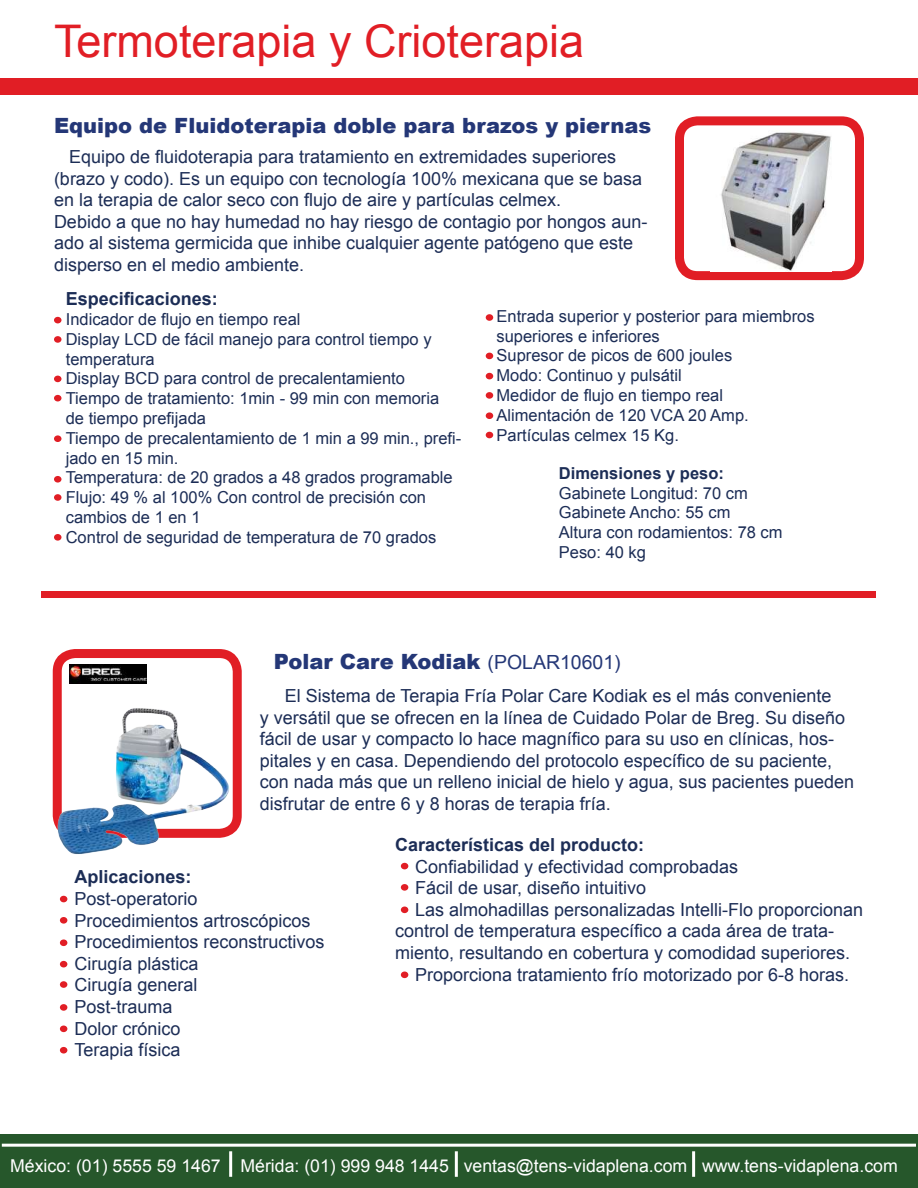
<style>
.page{position:relative;width:918px;height:1188px;background:#fff}
.page>*{position:absolute;margin:0;border:0;box-sizing:border-box;transform-origin:0 0}
.t1{font:45px "Arial";color:#e11e25}
.t2{font:900 21px "Arial";color:#243777}
.t3{font:18px/21.6px "Arial";color:#1c2d56}
.t4{font:700 18px "Arial";color:#1c2d56}
.t5{font:17.7px "Arial";color:#fff}
.t6{font:16.5px/19.8px "Arial";color:#1c2d56}
.t7{font:700 16.5px "Arial";color:#1c2d56}
.s1{font-weight:400;font-size:19.5px}
</style>
<div class="page">
<div style="left:0;top:78px;width:918px;height:16px;background:#e11e25"></div>
<div style="left:0;top:1134px;width:918px;height:54px;background:#26572b"></div>
<hr style="left:229px;top:1151px;width:3px;height:26px;background:#fff">
<hr style="left:455px;top:1151px;width:3px;height:26px;background:#fff">
<hr style="left:692px;top:1151px;width:3px;height:26px;background:#fff">
<hr style="left:2px;top:1144px;width:914px;height:3px;background:#fff">
<div style="left:675px;top:116px;width:189px;height:164px;border:9px solid #e11e25;border-radius:18px"></div>
<div style="left:54px;top:317px;width:8px;height:6px;background:#e11e25;border-radius:50%"></div>
<div style="left:486px;top:314px;width:7px;height:7px;background:#e11e25;border-radius:50%"></div>
<div style="left:486px;top:373px;width:7px;height:6px;background:#e11e25;border-radius:50%"></div>
<div style="left:60px;top:917px;width:7px;height:7px;background:#e11e25;border-radius:50%"></div>
<div style="left:401px;top:884px;width:7px;height:7px;background:#e11e25;border-radius:50%"></div>
<div style="left:486px;top:412px;width:7px;height:7px;background:#e11e25;border-radius:50%"></div>
<div style="left:60px;top:961px;width:7px;height:6px;background:#e11e25;border-radius:50%"></div>
<div style="left:401px;top:972px;width:7px;height:6px;background:#e11e25;border-radius:50%"></div>
<div style="left:60px;top:1026px;width:7px;height:6px;background:#e11e25;border-radius:50%"></div>
<div style="left:54px;top:376px;width:8px;height:6px;background:#e11e25;border-radius:50%"></div>
<div style="left:54px;top:435px;width:8px;height:7px;background:#e11e25;border-radius:50%"></div>
<div style="left:54px;top:494px;width:8px;height:7px;background:#e11e25;border-radius:50%"></div>
<div style="left:54px;top:534px;width:8px;height:7px;background:#e11e25;border-radius:50%"></div>
<div style="left:54px;top:336px;width:8px;height:7px;background:#e11e25;border-radius:50%"></div>
<div style="left:486px;top:353px;width:7px;height:6px;background:#e11e25;border-radius:50%"></div>
<div style="left:60px;top:896px;width:7px;height:6px;background:#e11e25;border-radius:50%"></div>
<div style="left:401px;top:863px;width:7px;height:6px;background:#e11e25;border-radius:50%"></div>
<div style="left:486px;top:392px;width:7px;height:7px;background:#e11e25;border-radius:50%"></div>
<div style="left:60px;top:939px;width:7px;height:7px;background:#e11e25;border-radius:50%"></div>
<div style="left:401px;top:907px;width:7px;height:6px;background:#e11e25;border-radius:50%"></div>
<div style="left:60px;top:1004px;width:7px;height:7px;background:#e11e25;border-radius:50%"></div>
<div style="left:486px;top:432px;width:7px;height:6px;background:#e11e25;border-radius:50%"></div>
<div style="left:60px;top:981px;width:7px;height:7px;background:#e11e25;border-radius:50%"></div>
<div style="left:60px;top:1047px;width:7px;height:7px;background:#e11e25;border-radius:50%"></div>
<div style="left:54px;top:395px;width:8px;height:6px;background:#e11e25;border-radius:50%"></div>
<div style="left:54px;top:476px;width:8px;height:7px;background:#e11e25;border-radius:50%"></div>
<div style="left:42px;top:591px;width:834px;height:6px;background:#e11e25"></div>
<img style="left:710px;top:132px;width:121px;height:139px">
<img style="left:69px;top:664px;width:78px;height:20px">
<div style="left:53px;top:649px;width:189px;height:189px;border:9px solid #e11e25;border-radius:18px"></div>
<img style="left:56px;top:706px;width:175px;height:148px">
<h1 class="t1" style="left:54px;top:12px;width:532px">Termoterapia y Crioterapia</h1>
<p class="t2" style="left:54px;top:110px;width:599px">Equipo de Fluidoterapia doble para brazos y piernas</p>
<p class="t3" style="left:54px;top:146px;width:595px;text-indent:15px">Equipo de fluidoterapia para tratamiento en extremidades superiores (brazo y codo). Es un equipo con tecnología 100% mexicana que se basa en la terapia de calor seco con flujo de aire y partículas celmex.<br>Debido a que no hay humedad no hay riesgo de contagio por hongos aun&shy;ado al sistema germicida que inhibe cualquier agente patógeno que este disperso en el medio ambiente.</p>
<p class="t4" style="left:66px;top:287px;width:154px">Especificaciones:</p>
<p class="t6" style="left:66px;top:309px;width:397px">Indicador de flujo en tiempo real<br>Display LCD de fácil manejo para control tiempo y temperatura<br>Display BCD para control de precalentamiento Tiempo de tratamiento: 1min - 99 min con memoria de tiempo prefijada<br>Tiempo de precalentamiento de 1 min a 99 min., prefi&shy;jado en 15 min.<br>Temperatura: de 20 grados a 48 grados programable Flujo: 49 % al 100% Con control de precisión con cambios de 1 en 1<br>Control de seguridad de temperatura de 70 grados</p>
<p class="t6" style="left:497px;top:306px;width:320px">Entrada superior y posterior para miembros superiores e inferiores<br>Supresor de picos de 600 joules<br>Modo: Continuo y pulsátil<br>Medidor de flujo en tiempo real<br>Alimentación de 120 VCA 20 Amp.<br>Partículas celmex 15 Kg.</p>
<p class="t7" style="left:559px;top:462px;width:167px">Dimensiones y peso:</p>
<p class="t6" style="left:559px;top:483px;width:225px">Gabinete Longitud: 70 cm<br>Gabinete Ancho: 55 cm<br>Altura con rodamientos: 78 cm<br>Peso: 40 kg</p>
<p class="t2" style="left:274px;top:646px;width:349px">Polar Care Kodiak <span class="s1">(POLAR10601)</span></p>
<p class="t3" style="left:260px;top:685px;width:596px;text-indent:25px">El Sistema de Terapia Fría Polar Care Kodiak es el más conveniente<br>y versátil que se ofrecen en la línea de Cuidado Polar de Breg. Su diseño fácil de usar y compacto lo hace magnífico para su uso en clínicas, hos&shy;pitales y en casa. Dependiendo del protocolo específico de su paciente, con nada más que un relleno inicial de hielo y agua, sus pacientes pueden disfrutar de entre 6 y 8 horas de terapia fría.</p>
<p class="t4" style="left:75px;top:865px;width:119px">Aplicaciones:</p>
<p class="t3" style="left:75px;top:888px;width:252px">Post-operatorio<br>Procedimientos artroscópicos<br>Procedimientos reconstructivos<br>Cirugía plástica<br>Cirugía general<br>Post-trauma<br>Dolor crónico<br>Terapia física</p>
<p class="t4" style="left:395px;top:833px;width:251px">Características del producto:</p>
<p class="t3" style="left:415px;top:856px;width:325px">Confiabilidad y efectividad comprobadas</p>
<p class="t3" style="left:415px;top:877px;width:233px">Fácil de usar, diseño intuitivo</p>
<p class="t3" style="left:415px;top:899px;width:450px">Las almohadillas personalizadas Intelli-Flo proporcionan</p>
<p class="t3" style="left:395px;top:920px;width:441px">control de temperatura específico a cada área de trata-</p>
<p class="t3" style="left:395px;top:942px;width:457px">miento, resultando en cobertura y comodidad superiores.</p>
<p class="t3" style="left:415px;top:964px;width:436px">Proporciona tratamiento frío motorizado por 6-8 horas.</p>
<p class="t5" style="left:10px;top:1155px;width:889px">México: (01) 5555 59 1467 Mérida: (01) 999 948 1445 ventas@tens-vidaplena.com www.tens-vidaplena.com</p>
</div>
